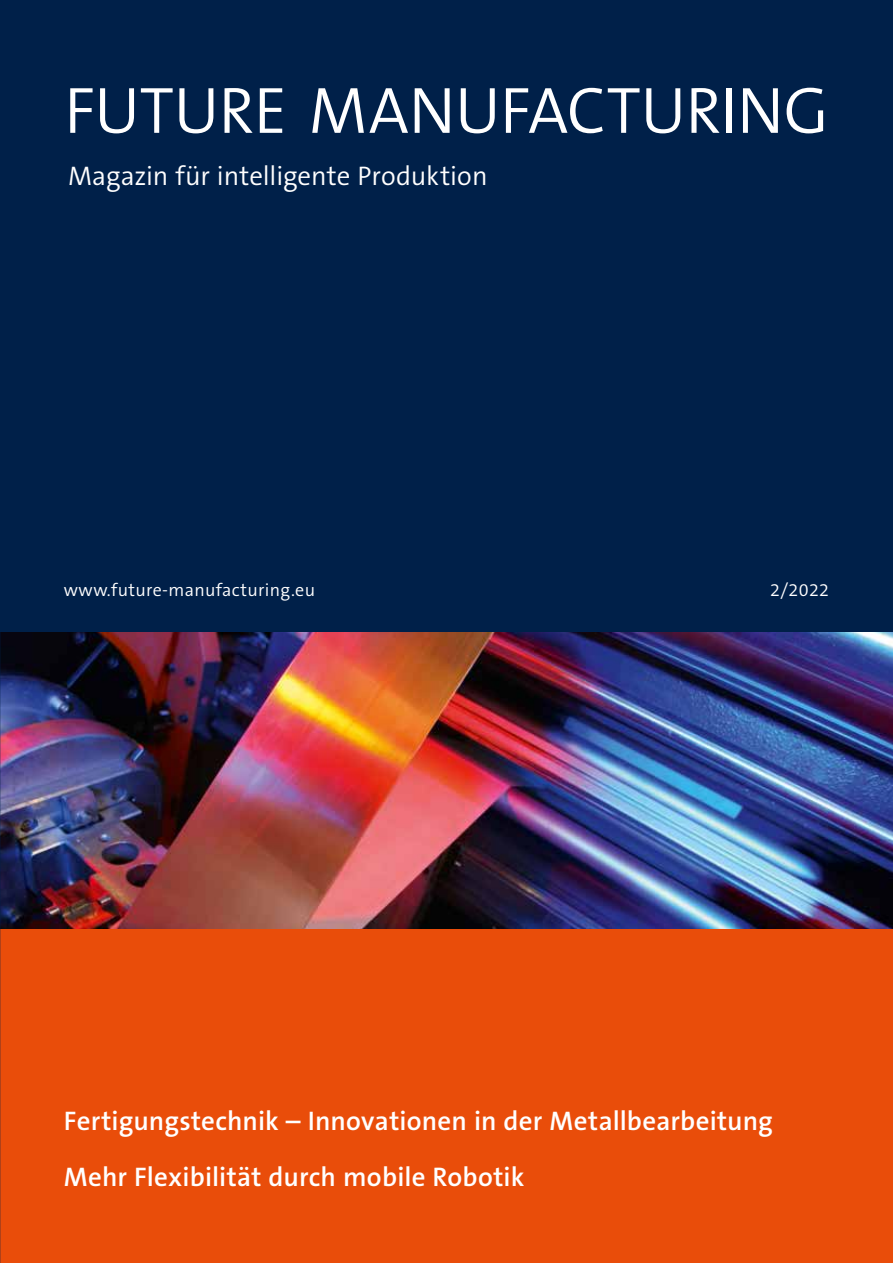
<style>
.page{position:relative;width:893px;height:1263px;background:#fff}
.page>*{position:absolute;margin:0;border:0;box-sizing:border-box;transform-origin:0 0}
.t1{font:300 66px "The Sans B Plus W4";letter-spacing:-.015em;color:#fff}
.t2{font:600 27px/56.1px "The Sans B Plus W6";letter-spacing:.005em;color:#fff}
.t3{font:300 27px "The Sans B Plus W4";letter-spacing:-.005em;color:#fff}
.t4{font:300 18px "The Sans B Plus W4";letter-spacing:.02em;color:#fff}
</style>
<div class="page">
<img style="left:0;top:631px;width:893px;height:298px">
<div style="left:0;top:0;width:893px;height:631px;background:#002049"></div>
<div style="left:0;top:929px;width:893px;height:334px;background:#e94d0a"></div>
<h1 class="t1" style="left:64px;top:68px;width:766px">FUTURE MANUFACTURING</h1>
<p class="t3" style="left:68px;top:159px;width:421px">Magazin für intelligente Produktion</p>
<p class="t4" style="left:64px;top:578px;width:253px">www.future-manufacturing.eu</p>
<p class="t4" style="left:770px;top:578px;width:61px">2/2022</p>
<p class="t2" style="left:64px;top:1093px;width:711px">Fertigungstechnik – Innovationen in der Metallbearbeitung<br>Mehr Flexibilität durch mobile Robotik</p>
</div>
